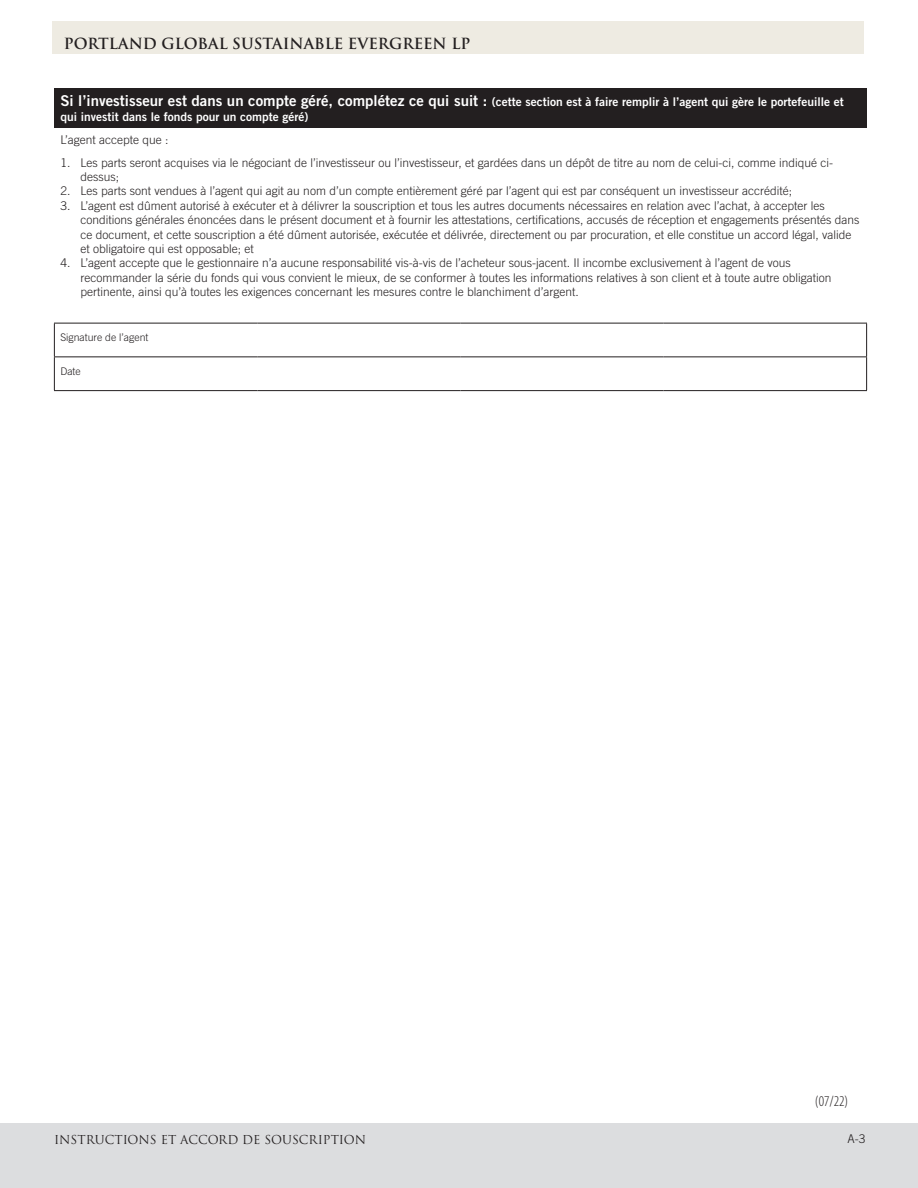
<style>
.page{position:relative;width:918px;height:1188px;background:#fff}
.page>*{position:absolute;margin:0;border:0;box-sizing:border-box;transform-origin:0 0}
.t1{font:700 15px "Trajan";color:#231f20}
.Disclaimer_text{font:300 condensed 15px "Myriad Pro";color:#231f20}
.t2{font:300 12px/14.4px "Trade Gothic";color:#231f20}
.t3{font:12px/15px "Trade Gothic Bold Two";color:#fff}
.t4{font:12px "Trajan";color:#231f20}
.t5{font:300 10.5px "Trade Gothic";color:#231f20}
.s1{font-size:15px}
</style>
<div class="page">
<div style="left:0;top:1124px;width:918px;height:64px;background:#dcdddf"></div>
<div style="left:52px;top:22px;width:812px;height:32px;background:#eeebe2"></div>
<div style="left:54px;top:88px;width:813px;height:39px;background:#231f20"></div>
<hr style="left:866px;top:323px;width:1px;height:33px;background:#231f20">
<hr style="left:866px;top:357px;width:1px;height:33px;background:#231f20">
<hr style="left:54px;top:323px;width:203px;height:1px;background:#231f20">
<hr style="left:54px;top:323px;width:1px;height:33px;background:#231f20">
<hr style="left:257px;top:323px;width:203px;height:1px;background:#231f20">
<hr style="left:460px;top:323px;width:204px;height:1px;background:#231f20">
<hr style="left:664px;top:323px;width:203px;height:1px;background:#231f20">
<hr style="left:54px;top:356px;width:203px;height:1px;background:#231f20">
<hr style="left:54px;top:357px;width:1px;height:33px;background:#231f20">
<hr style="left:257px;top:356px;width:203px;height:1px;background:#231f20">
<hr style="left:460px;top:356px;width:204px;height:1px;background:#231f20">
<hr style="left:664px;top:356px;width:203px;height:1px;background:#231f20">
<hr style="left:54px;top:390px;width:203px;height:1px;background:#231f20">
<hr style="left:257px;top:390px;width:203px;height:1px;background:#231f20">
<hr style="left:460px;top:390px;width:204px;height:1px;background:#231f20">
<hr style="left:664px;top:390px;width:203px;height:1px;background:#231f20">
<p class="t1" style="left:64px;top:35px;width:408px">PORTLAND GLOBAL SUSTAINABLE EVERGREEN LP</p>
<p class="t3" style="left:60px;top:94px;width:785px"><span class="s1">Si l’investisseur est dans un compte géré, complétez ce qui suit :</span> (cette section est à faire remplir à l’agent qui gère le portefeuille et qui investit dans le fonds pour un compte géré)</p>
<p class="t2" style="left:60px;top:132px;width:110px">L’agent accepte que :</p>
<p class="t2" style="left:81px;top:155px;width:754px;text-indent:-20px">1. Les parts seront acquises via le négociant de l’investisseur ou l’investisseur, et gardées dans un dépôt de titre au nom de celui-ci, comme indiqué ci&shy;dessus;</p>
<p class="t2" style="left:60px;top:184px;width:733px">2. Les parts sont vendues à l’agent qui agit au nom d’un compte entièrement géré par l’agent qui est par conséquent un investisseur accrédité;</p>
<p class="t2" style="left:81px;top:198px;width:780px;text-indent:-20px">3. L’agent est dûment autorisé à exécuter et à délivrer la souscription et tous les autres documents nécessaires en relation avec l’achat, à accepter les conditions générales énoncées dans le présent document et à fournir les attestations, certifications, accusés de réception et engagements présentés dans ce document, et cette souscription a été dûment autorisée, exécutée et délivrée, directement ou par procuration, et elle constitue un accord légal, valide et obligatoire qui est opposable; et</p>
<p class="t2" style="left:81px;top:256px;width:752px;text-indent:-20px">4. L’agent accepte que le gestionnaire n’a aucune responsabilité vis-à-vis de l’acheteur sous-jacent. Il incombe exclusivement à l’agent de vous recommander la série du fonds qui vous convient le mieux, de se conformer à toutes les informations relatives à son client et à toute autre obligation pertinente, ainsi qu’à toutes les exigences concernant les mesures contre le blanchiment d’argent.</p>
<p class="t5" style="left:60px;top:331px;width:90px">Signature de l’agent</p>
<p class="t5" style="left:60px;top:365px;width:22px">Date</p>
<p class="Disclaimer_text" style="left:815px;top:1093px;width:35px">(07/22)</p>
<p class="t4" style="left:54px;top:1132px;width:406px">ACCORD DE SOUSCRIPTION ET FORMULAIRE D’INSCRIPTION</p>
<p class="t4" style="left:54px;top:1132px;width:314px">INSTRUCTIONS ET ACCORD DE SOUSCRIPTION</p>
<p class="t2" style="left:848px;top:1132px;width:19px">A-3</p>
</div>
